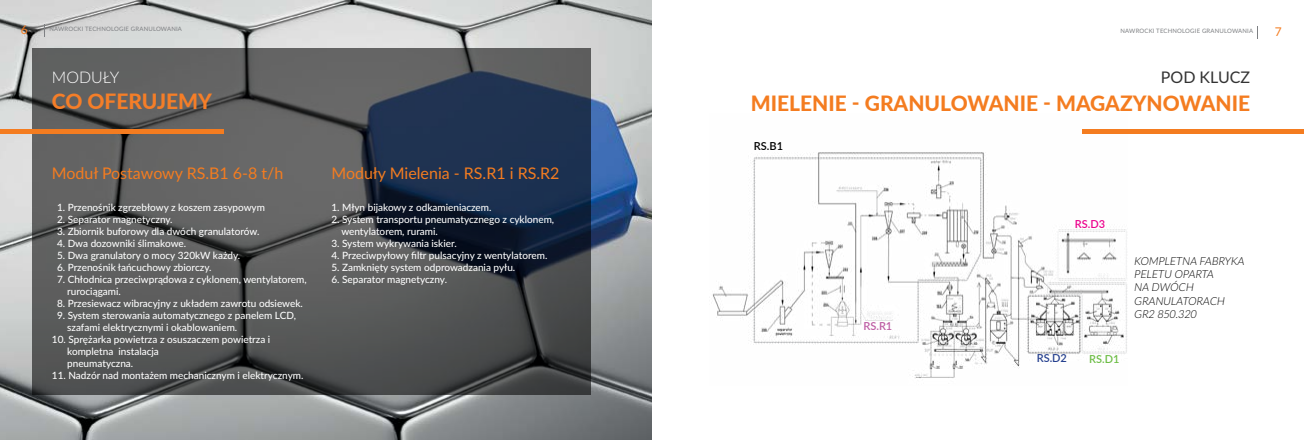
<style>
.page{position:relative;width:1304px;height:440px;background:#fff}
.page>*{position:absolute;margin:0;border:0;box-sizing:border-box;transform-origin:0 0}
.t1{font:800 21px "Lato";color:#f47c20}
.t2{font:800 21px "Lato";color:#f57e28}
.t3{font:16px "Lato";color:#f47c20}
.t4{font:16px "Lato";color:#333}
.t5{font:300 16px "Lato";color:#fff}
.t6{font:12px "Lato";color:#f47c20}
.t7{font:italic 300 11px/13.2px "Lato";color:#000;scale:.96 1}
.t8{font:600 11px "Lato";color:#be5da4}
.t9{font:600 11px "Lato";color:#000}
.t10{font:600 11px "Lato";color:#25408f}
.t11{font:600 11px "Lato";color:#6ebe47}
.t12{font:600 11px "Lato";color:#ec008c}
.t13{font:500 10px/12px "Lato";color:#fff}
.t14{font:6px "Lato";letter-spacing:.03em;color:#7e8083}
</style>
<div class="page">
<img style="left:0;top:0;width:652px;height:439px">
<svg style="left:32px;top:48px;width:559px;height:346px;background:#4b4f54"></svg>
<div style="left:0;top:128px;width:223px;height:5px;background:#f47c20"></div>
<img style="left:712px;top:129px;width:416px;height:250px">
<div style="left:1083px;top:128px;width:221px;height:5px;background:#f47c20"></div>
<svg style="left:44px;top:24px;width:1px;height:12px"></svg>
<svg style="left:1257px;top:26px;width:1px;height:13px"></svg>
<p class="t6" style="left:21px;top:21px;width:8px">6</p>
<p class="t6" style="left:1275px;top:23px;width:8px">7</p>
<p class="t14" style="left:49px;top:25px;width:134px">NAWROCKI TECHNOLOGIE GRANULOWANIA</p>
<p class="t14" style="left:1121px;top:26px;width:134px">NAWROCKI TECHNOLOGIE GRANULOWANIA</p>
<h2 class="t5" style="left:52px;top:66px;width:69px">MODUŁY</h2>
<h1 class="t2" style="left:52px;top:86px;width:162px">CO OFERUJEMY</h1>
<h2 class="t3" style="left:52px;top:162px;width:233px">Moduł Postawowy RS.B1 6-8 t/h</h2>
<p class="t13" style="left:57px;top:200px;width:210px">1. Przenośnik zgrzebłowy z koszem zasypowym</p>
<p class="t13" style="left:57px;top:212px;width:117px">2. Separator magnetyczny.</p>
<p class="t13" style="left:57px;top:224px;width:204px">3. Zbiornik buforowy dla dwóch granulatorów.</p>
<p class="t13" style="left:57px;top:236px;width:131px">4. Dwa dozowniki ślimakowe.</p>
<p class="t13" style="left:57px;top:248px;width:185px">5. Dwa granulatory o mocy 320kW każdy.</p>
<p class="t13" style="left:57px;top:260px;width:156px">6. Przenośnik łańcuchowy zbiorczy.</p>
<p class="t13" style="left:67px;top:272px;width:241px;text-indent:-10px">7. Chłodnica przeciwprądowa z cyklonem, wentylatorem, rurociągami.</p>
<p class="t13" style="left:57px;top:296px;width:247px">8. Przesiewacz wibracyjny z układem zawrotu odsiewek.</p>
<p class="t13" style="left:67px;top:308px;width:230px;text-indent:-10px">9. System sterowania automatycznego z panelem LCD, szafami elektrycznymi i okablowaniem.</p>
<p class="t13" style="left:67px;top:332px;width:205px;text-indent:-15px">10. Sprężarka powietrza z osuszaczem powietrza i kompletna instalacja<br>pneumatyczna.</p>
<p class="t13" style="left:52px;top:368px;width:253px">11. Nadzór nad montażem mechanicznym i elektrycznym.</p>
<h2 class="t3" style="left:331px;top:162px;width:230px">Moduły Mielenia - RS.R1 i RS.R2</h2>
<p class="t13" style="left:331px;top:200px;width:162px">1. Młyn bijakowy z odkamieniaczem.</p>
<p class="t13" style="left:341px;top:212px;width:214px;text-indent:-10px">2. System transportu pneumatycznego z cyklonem, wentylatorem, rurami.</p>
<p class="t13" style="left:331px;top:236px;width:127px">3. System wykrywania iskier.</p>
<p class="t13" style="left:331px;top:248px;width:217px">4. Przeciwpyłowy filtr pulsacyjny z wentylatorem.</p>
<p class="t13" style="left:331px;top:260px;width:185px">5. Zamknięty system odprowadzania pyłu.</p>
<p class="t13" style="left:331px;top:272px;width:117px">6. Separator magnetyczny.</p>
<h2 class="t4" style="left:1161px;top:65px;width:91px">POD KLUCZ</h2>
<h1 class="t1" style="left:751px;top:87px;width:501px">MIELENIE - GRANULOWANIE - MAGAZYNOWANIE</h1>
<p class="t9" style="left:754px;top:138px;width:31px">RS.B1</p>
<p class="t8" style="left:863px;top:318px;width:30px">RS.R1</p>
<p class="t12" style="left:1075px;top:215px;width:32px">RS.D3</p>
<p class="t10" style="left:1037px;top:349px;width:32px">RS.D2</p>
<p class="t11" style="left:1089px;top:350px;width:32px">RS.D1</p>
<p class="t7" style="left:1134px;top:254px;width:119px">KOMPLETNA FABRYKA<br>PELETU OPARTA<br>NA DWÓCH<br>GRANULATORACH<br>GR2 850.320</p>
</div>
